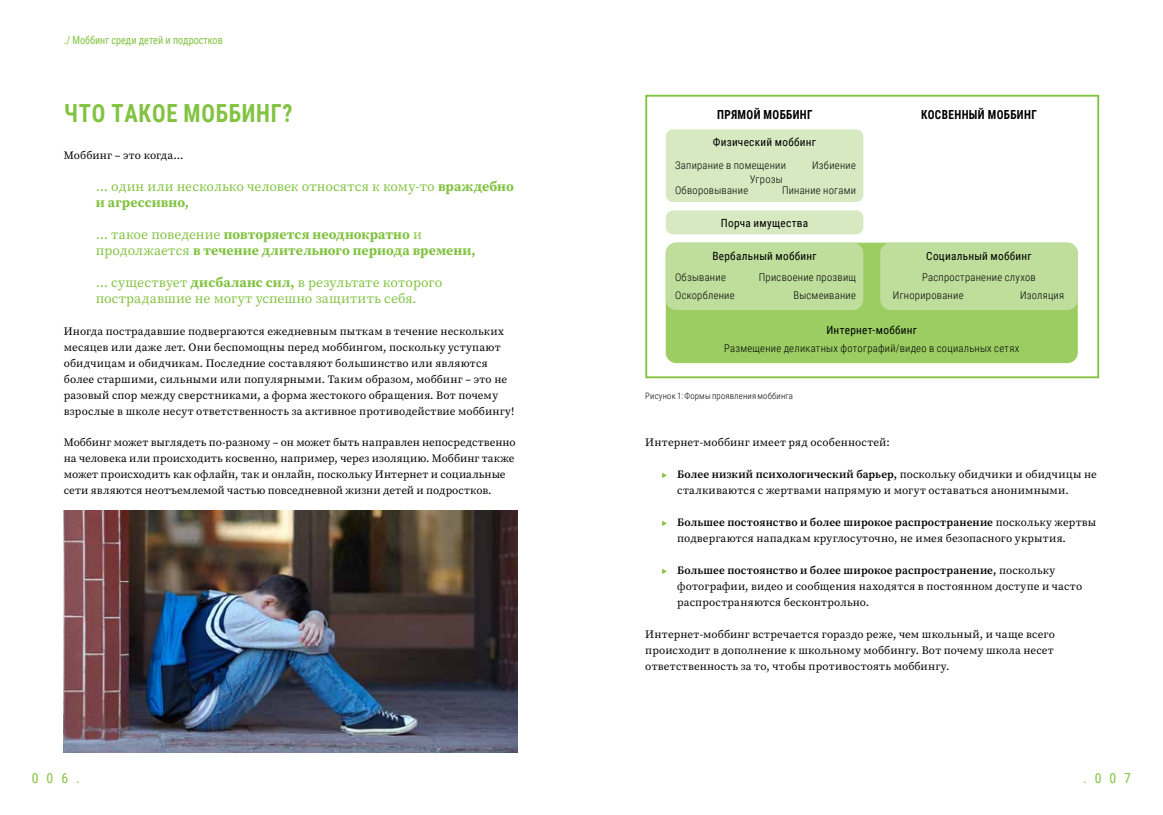
<style>
.page{position:relative;width:1163px;height:815px;background:#fff}
.page>*{position:absolute;margin:0;border:0;box-sizing:border-box;transform-origin:0 0}
.t1{font:700 25px "Roboto Condensed";letter-spacing:.035em;color:#82c341;scale:.9 1}
.t2{font:13.75px/16px "Source Serif Pro";letter-spacing:.005em;color:#82c341}
.t3{font:700 13.75px/16px "Source Serif Pro";color:#82c341}
.t4{font:13.75px "Roboto Condensed";letter-spacing:.58em;color:#82c341}
.t5{font:700 12.5px "Roboto Condensed";letter-spacing:.035em;color:#000;scale:.9 1}
.t6{font:11.25px/16px "Source Serif Pro";letter-spacing:.01em;color:#000}
.t7{font:11.25px "Roboto Condensed";letter-spacing:.025em;color:#000}
.t8{font:11.25px "Roboto Condensed";color:#82c341;scale:.9 1}
.t9{font:300 10.62px/18.2px "Roboto Condensed";letter-spacing:.025em;color:#000}
.t10{font:300 8.75px "Roboto Condensed";letter-spacing:.02em;color:#000}
.s1{font-weight:700}
.s2{font-weight:400}
.s3{font-size:10px;color:#82c341}
.s4{font-weight:600}
</style>
<div class="page">
<div style="left:645px;top:95px;width:453px;height:283px;background:#fff;border:2px solid #82c341"></div>
<div style="left:665px;top:243px;width:412px;height:120px;background:#9bcd63;border-radius:11px"></div>
<div style="left:665px;top:129px;width:198px;height:73px;background:#d7e9c1;border-radius:7px"></div>
<div style="left:665px;top:210px;width:198px;height:24px;background:#d7e9c1;border-radius:7px"></div>
<div style="left:665px;top:243px;width:198px;height:67px;background:#bfdd9b;border-radius:11px"></div>
<div style="left:880px;top:243px;width:197px;height:67px;background:#bfdd9b;border-radius:11px"></div>
<img style="left:64px;top:510px;width:453px;height:242px">
<p class="t8" style="left:64px;top:32px;width:178px">./ Моббинг среди детей и подростков</p>
<h1 class="t1" style="left:64px;top:95px;width:255px">ЧТО ТАКОЕ МОББИНГ?</h1>
<p class="t5" style="left:717px;top:106px;width:108px">ПРЯМОЙ МОББИНГ</p>
<p class="t5" style="left:920px;top:106px;width:130px">КОСВЕННЫЙ МОББИНГ</p>
<p class="t7" style="left:712px;top:135px;width:105px">Физический моббинг</p>
<p class="t9" style="left:675px;top:156px;width:112px">Запирание в помещении</p>
<p class="t9" style="left:812px;top:156px;width:45px">Избиение</p>
<p class="t9" style="left:675px;top:181px;width:75px">Обворовывание</p>
<p class="t9" style="left:782px;top:181px;width:75px">Пинание ногами</p>
<p class="t6" style="left:64px;top:148px;width:121px">Моббинг – это когда…</p>
<p class="t2" style="left:96px;top:179px;width:419px">… один или несколько человек относятся к кому-то <span class="s1">враждебно и агрессивно,</span></p>
<p class="t3" style="left:96px;top:226px;width:381px"><span class="s2">… такое поведение</span> повторяется неоднократно <span class="s2">и продолжается</span> в течение длительного периода времени,</p>
<p class="t2" style="left:96px;top:274px;width:348px">… существует <span class="s1">дисбаланс сил,</span> в результате которого пострадавшие не могут успешно защитить себя.</p>
<p class="t6" style="left:64px;top:323px;width:452px">Иногда пострадавшие подвергаются ежедневным пыткам в течение нескольких месяцев или даже лет. Они беспомощны перед моббингом, поскольку уступают обидчицам и обидчикам. Последние составляют большинство или являются более старшими, сильными или популярными. Таким образом, моббинг – это не разовый спор между сверстниками, а форма жестокого обращения. Вот почему взрослые в школе несут ответственность за активное противодействие моббингу!</p>
<p class="t6" style="left:64px;top:435px;width:453px">Моббинг может выглядеть по-разному – он может быть направлен непосредственно на человека или происходить косвенно, например, через изоляцию. Моббинг также может происходить как офлайн, так и онлайн, поскольку Интернет и социальные сети являются неотъемлемой частью повседневной жизни детей и подростков.</p>
<p class="t6" style="left:645px;top:435px;width:246px">Интернет-моббинг имеет ряд особенностей:</p>
<p class="t9" style="left:749px;top:169px;width:34px">Угрозы</p>
<p class="t7" style="left:720px;top:215px;width:89px">Порча имущества</p>
<p class="t7" style="left:712px;top:248px;width:106px">Вербальный моббинг</p>
<p class="t9" style="left:675px;top:267px;width:52px">Обзывание</p>
<p class="t9" style="left:758px;top:267px;width:98px">Присвоение прозвищ</p>
<p class="t9" style="left:675px;top:286px;width:61px">Оскорбление</p>
<p class="t9" style="left:793px;top:286px;width:64px">Высмеивание</p>
<p class="t7" style="left:926px;top:248px;width:107px">Социальный моббинг</p>
<p class="t9" style="left:892px;top:267px;width:144px;text-indent:29px">Распространение слухов<br>Игнорирование</p>
<p class="t9" style="left:1019px;top:286px;width:46px">Изоляция</p>
<p class="t7" style="left:826px;top:323px;width:92px">Интернет-моббинг</p>
<p class="t9" style="left:724px;top:339px;width:296px">Размещение деликатных фотографий/видео в социальных сетях</p>
<p class="t10" style="left:645px;top:390px;width:149px">Рисунок 1: Формы проявления моббинга</p>
<p class="t6" style="left:677px;top:467px;width:421px;text-indent:-16px"><span class="s3">▶</span> <span class="s4">Более низкий психологический барьер,</span> поскольку обидчики и обидчицы не сталкиваются с жертвами напрямую и могут оставаться анонимными.</p>
<p class="t6" style="left:677px;top:514px;width:420px;text-indent:-16px"><span class="s3">▶</span> <span class="s4">Большее постоянство и более широкое распространение</span> поскольку жертвы подвергаются нападкам круглосуточно, не имея безопасного укрытия.</p>
<p class="t6" style="left:677px;top:562px;width:406px;text-indent:-16px"><span class="s3">▶</span> <span class="s4">Большее постоянство и более широкое распространение,</span> поскольку фотографии, видео и сообщения находятся в постоянном доступе и часто распространяются бесконтрольно.</p>
<p class="t6" style="left:645px;top:626px;width:411px;text-align:justify">Интернет-моббинг встречается гораздо реже, чем школьный, и чаще всего происходит в дополнение к школьному моббингу. Вот почему школа несет ответственность за то, чтобы противостоять моббингу.</p>
<p class="t4" style="left:32px;top:769px;width:49px">006.</p>
<p class="t4" style="left:1082px;top:769px;width:49px">.007</p>
</div>
